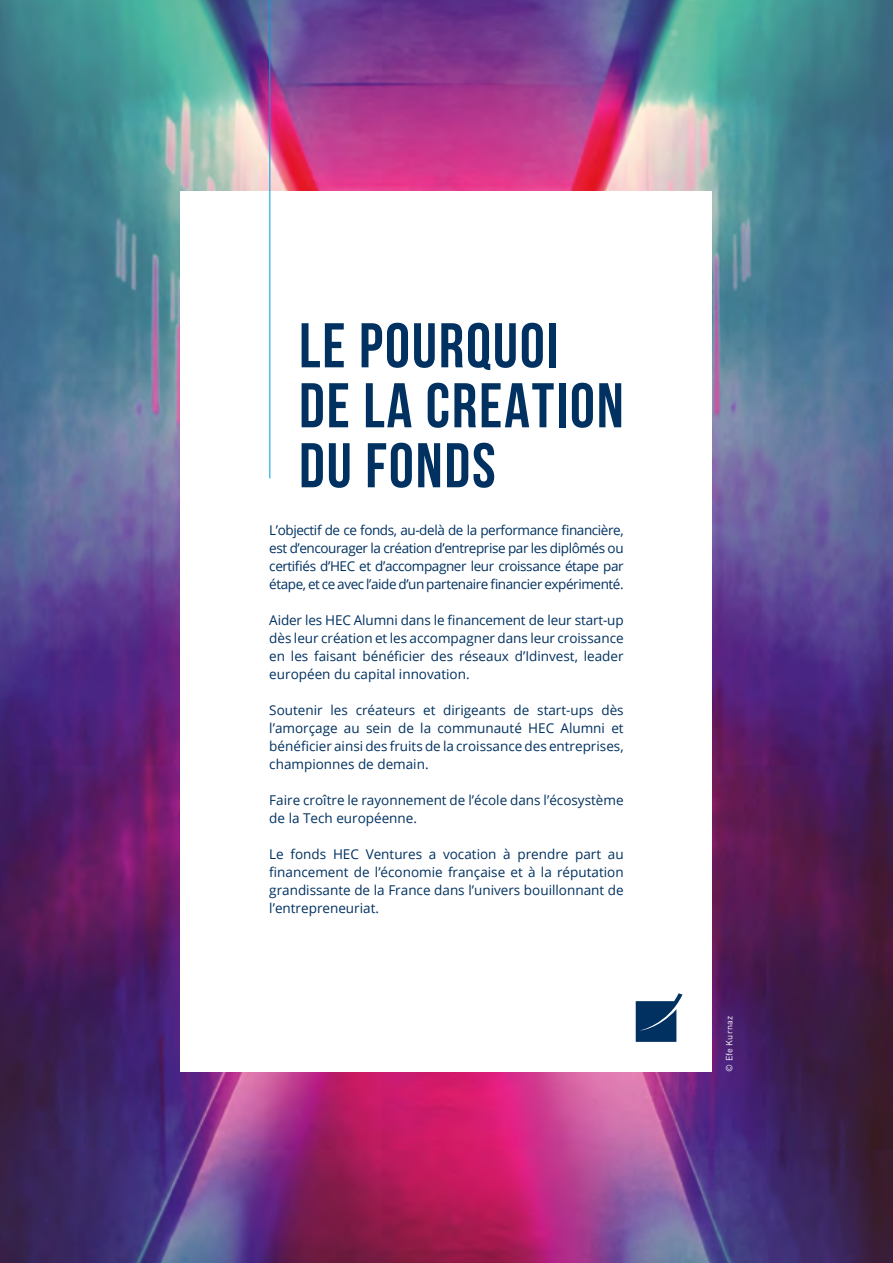
<style>
.page{position:relative;width:893px;height:1263px;background:#fff}
.page>*{position:absolute;margin:0;border:0;box-sizing:border-box;transform-origin:0 0}
.t1{font:700 63px/60px "Bebas Neue";letter-spacing:.03em;color:#003160}
.t2{font:13.5px/18px "Open Sans";color:#003160;text-align:justify}
.t3{font:9px "DIN";letter-spacing:.025em;color:#fff}
</style>
<div class="page">
<img style="left:0;top:0;width:893px;height:1263px">
<div style="left:181px;top:191px;width:531px;height:880px;background:#fff"></div>
<svg style="left:636px;top:993px;width:46px;height:49px"></svg>
<hr style="left:269px;top:0;width:1px;height:478px;background:#009fe3">
<h1 class="t1" style="left:299px;top:315px;width:326px">LE POURQUOI<br>DE LA CREATION<br>DU FONDS</h1>
<p class="t2" style="left:269px;top:521px;width:356px">L’objectif de ce fonds, au-delà de la performance financière, est d’encourager la création d’entreprise par les diplômés ou certifiés d’HEC et d’accompagner leur croissance étape par étape, et ce avec l’aide d’un partenaire financier expérimenté.</p>
<p class="t2" style="left:269px;top:611px;width:356px">Aider les HEC Alumni dans le financement de leur start-up dès leur création et les accompagner dans leur croissance en les faisant bénéficier des réseaux d’Idinvest, leader européen du capital innovation.</p>
<p class="t2" style="left:269px;top:701px;width:356px">Soutenir les créateurs et dirigeants de start-ups dès l’amorçage au sein de la communauté HEC Alumni et bénéficier ainsi des fruits de la croissance des entreprises, championnes de demain.</p>
<p class="t2" style="left:269px;top:791px;width:356px">Faire croître le rayonnement de l’école dans l’écosystème de la Tech européenne.</p>
<p class="t2" style="left:269px;top:845px;width:356px">Le fonds HEC Ventures a vocation à prendre part au financement de l’économie française et à la réputation grandissante de la France dans l’univers bouillonnant de l’entrepreneuriat.</p>
<p class="t3" style="left:723px;top:1071px;width:57px;rotate:-90deg">© Efe Kurnaz</p>
</div>
